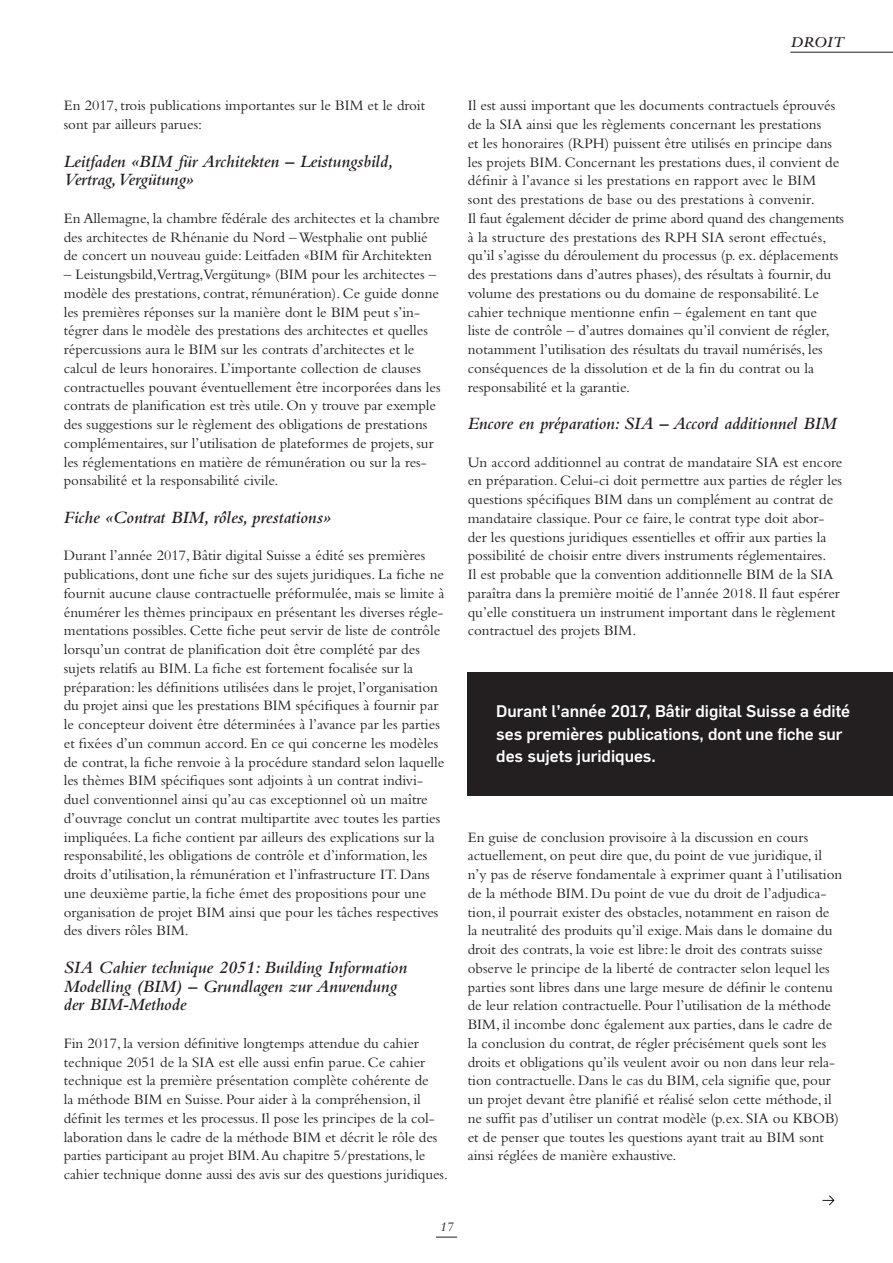
<style>
.page{position:relative;width:893px;height:1263px;background:#fff}
.page>*{position:absolute;margin:0;border:0;box-sizing:border-box;transform-origin:0 0}
.t1{font:italic 600 18px/18.8px "Bembo";color:#231f20}
.t2{font:500 16.5px/22.5px "Flama";color:#fff}
.t3{font:italic 600 15.75px "Bembo";letter-spacing:.025em;color:#231f20}
.t4{font:15px/18.8px "Bembo";color:#231f20}
.t5{font:italic 13.5px "Bembo";color:#231f20}
</style>
<div class="page">
<div style="left:468px;top:672px;width:425px;height:123px;background:#231f20"></div>
<svg style="left:822px;top:1195px;width:12px;height:10px"></svg>
<hr style="left:790px;top:52px;width:103px;height:1px;background:#231f20">
<svg style="left:436px;top:1236px;width:21px;height:1px"></svg>
<p class="t3" style="left:791px;top:32px;width:55px">DROIT</p>
<p class="t4" style="left:64px;top:96px;width:363px">En 2017, trois publications importantes sur le BIM et le droit sont par ailleurs parues:</p>
<p class="t1" style="left:64px;top:151px;width:331px">Leitfaden «BIM für Architekten – Leistungsbild,<br>Vertrag,Vergütung»</p>
<p class="t4" style="left:64px;top:208px;width:377px">En Allemagne, la chambre fédérale des architectes et la chambre des architectes de Rhénanie du Nord –Westphalie ont publié de concert un nouveau guide: Leitfaden «BIM für Architekten</p>
<p class="t4" style="left:64px;top:264px;width:378px">– Leistungsbild,Vertrag,Vergütung» (BIM pour les architectes – modèle des prestations, contrat, rémunération). Ce guide donne les premières réponses sur la manière dont le BIM peut s’in&shy;tégrer dans le modèle des prestations des architectes et quelles répercussions aura le BIM sur les contrats d’architectes et le calcul de leurs honoraires. L’importante collection de clauses contractuelles pouvant éventuellement être incorporées dans les contrats de planification est très utile. On y trouve par exemple des suggestions sur le règlement des obligations de prestations complémentaires, sur l’utilisation de plateformes de projets, sur les réglementations en matière de rémunération ou sur la res&shy;ponsabilité et la responsabilité civile.</p>
<p class="t1" style="left:64px;top:507px;width:268px">Fiche «Contrat BIM, rôles, prestations»</p>
<p class="t4" style="left:64px;top:546px;width:382px">Durant l’année 2017, Bâtir digital Suisse a édité ses premières publications, dont une fiche sur des sujets juridiques. La fiche ne fournit aucune clause contractuelle préformulée, mais se limite à énumérer les thèmes principaux en présentant les diverses régle&shy;mentations possibles. Cette fiche peut servir de liste de contrôle lorsqu’un contrat de planification doit être complété par des sujets relatifs au BIM. La fiche est fortement focalisée sur la préparation: les définitions utilisées dans le projet, l’organisation du projet ainsi que les prestations BIM spécifiques à fournir par le concepteur doivent être déterminées à l’avance par les parties et fixées d’un commun accord. En ce qui concerne les modèles de contrat, la fiche renvoie à la procédure standard selon laquelle les thèmes BIM spécifiques sont adjoints à un contrat indivi&shy;duel conventionnel ainsi qu’au cas exceptionnel où un maître d’ouvrage conclut un contrat multipartite avec toutes les parties impliquées. La fiche contient par ailleurs des explications sur la responsabilité, les obligations de contrôle et d’information, les droits d’utilisation, la rémunération et l’infrastructure IT. Dans une deuxième partie, la fiche émet des propositions pour une organisation de projet BIM ainsi que pour les tâches respectives des divers rôles BIM.</p>
<p class="t1" style="left:64px;top:957px;width:345px">SIA Cahier technique 2051: Building Information<br>Modelling (BIM) – Grundlagen zur Anwendung der BIM-Methode</p>
<p class="t4" style="left:64px;top:1033px;width:386px">Fin 2017, la version définitive longtemps attendue du cahier technique 2051 de la SIA est elle aussi enfin parue. Ce cahier technique est la première présentation complète cohérente de<br>la méthode BIM en Suisse. Pour aider à la compréhension, il définit les termes et les processus. Il pose les principes de la col&shy;laboration dans le cadre de la méthode BIM et décrit le rôle des parties participant au projet BIM.Au chapitre 5/prestations, le cahier technique donne aussi des avis sur des questions juridiques.</p>
<p class="t4" style="left:468px;top:96px;width:378px">Il est aussi important que les documents contractuels éprouvés de la SIA ainsi que les règlements concernant les prestations<br>et les honoraires (RPH) puissent être utilisés en principe dans les projets BIM. Concernant les prestations dues, il convient de définir à l’avance si les prestations en rapport avec le BIM sont des prestations de base ou des prestations à convenir.<br>Il faut également décider de prime abord quand des changements à la structure des prestations des RPH SIA seront effectués, qu’il s’agisse du déroulement du processus (p. ex. déplacements des prestations dans d’autres phases), des résultats à fournir, du volume des prestations ou du domaine de responsabilité. Le cahier technique mentionne enfin – également en tant que<br>liste de contrôle – d’autres domaines qu’il convient de régler, notamment l’utilisation des résultats du travail numérisés, les conséquences de la dissolution et de la fin du contrat ou la responsabilité et la garantie.</p>
<p class="t1" style="left:468px;top:413px;width:370px">Encore en préparation: SIA – Accord additionnel BIM</p>
<p class="t4" style="left:468px;top:452px;width:376px">Un accord additionnel au contrat de mandataire SIA est encore en préparation. Celui-ci doit permettre aux parties de régler les questions spécifiques BIM dans un complément au contrat de mandataire classique. Pour ce faire, le contrat type doit abor&shy;der les questions juridiques essentielles et offrir aux parties la possibilité de choisir entre divers instruments réglementaires.<br>Il est probable que la convention additionnelle BIM de la SIA paraîtra dans la première moitié de l’année 2018. Il faut espérer qu’elle constituera un instrument important dans le règlement contractuel des projets BIM.</p>
<p class="t2" style="left:496px;top:699px;width:355px">Durant l’année 2017, Bâtir digital Suisse a édité ses premières publications, dont une fiche sur des sujets juridiques.</p>
<p class="t4" style="left:468px;top:827px;width:376px">En guise de conclusion provisoire à la discussion en cours actuellement, on peut dire que, du point de vue juridique, il n’y pas de réserve fondamentale à exprimer quant à l’utilisation de la méthode BIM. Du point de vue du droit de l’adjudica&shy;tion, il pourrait exister des obstacles, notamment en raison de la neutralité des produits qu’il exige. Mais dans le domaine du droit des contrats, la voie est libre: le droit des contrats suisse observe le principe de la liberté de contracter selon lequel les parties sont libres dans une large mesure de définir le contenu de leur relation contractuelle. Pour l’utilisation de la méthode BIM, il incombe donc également aux parties, dans le cadre de la conclusion du contrat, de régler précisément quels sont les droits et obligations qu’ils veulent avoir ou non dans leur rela&shy;tion contractuelle. Dans le cas du BIM, cela signifie que, pour un projet devant être planifié et réalisé selon cette méthode, il ne suffit pas d’utiliser un contrat modèle (p.ex. SIA ou KBOB) et de penser que toutes les questions ayant trait au BIM sont ainsi réglées de manière exhaustive.</p>
<p class="t5" style="left:440px;top:1218px;width:15px">17</p>
</div>
